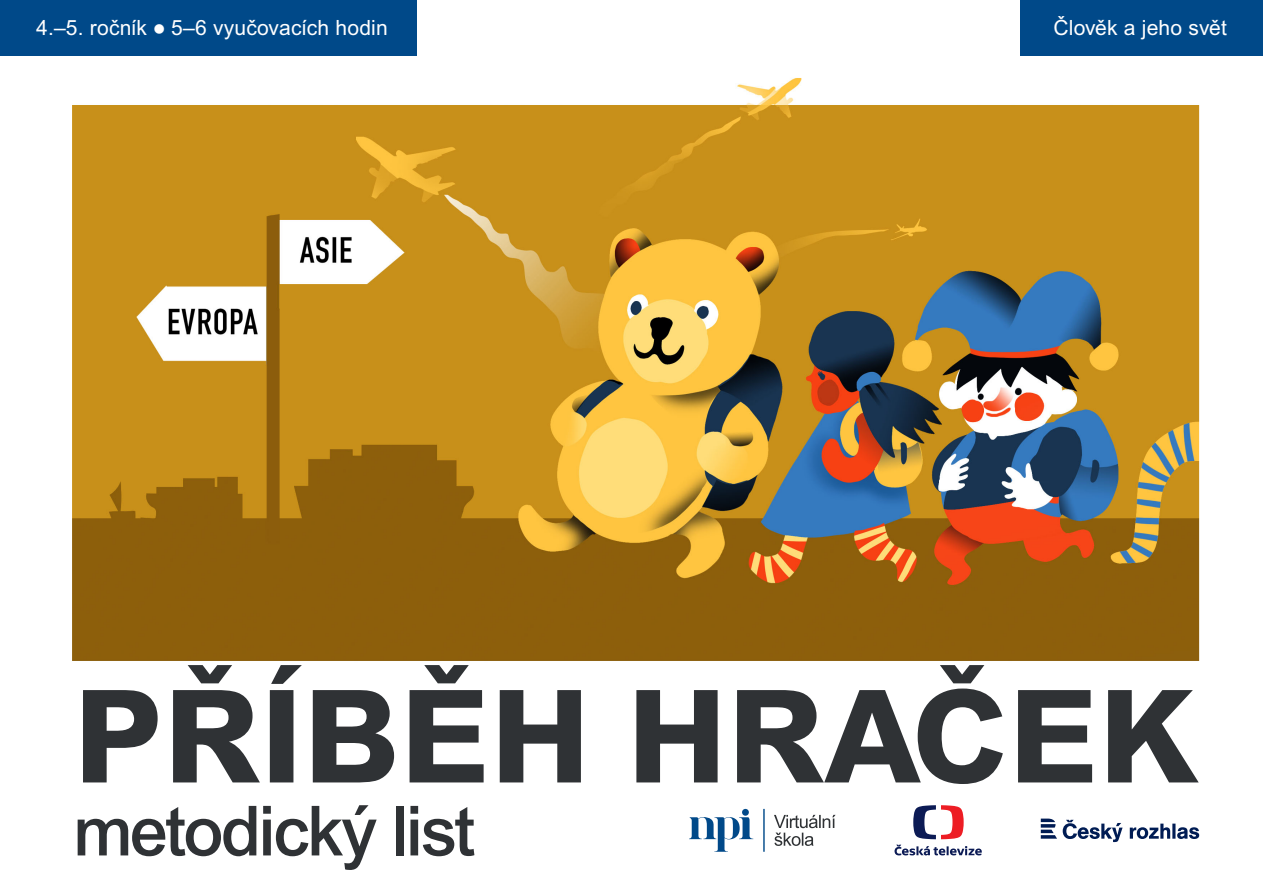
<style>
.page{position:relative;width:1263px;height:893px;background:#fff}
.page>*{position:absolute;margin:0;border:0;box-sizing:border-box;transform-origin:0 0}
.t1{font:800 129px "Arial MT Pro";color:#2f3235}
.t2{font:500 69.15px "Arial MT Pro";letter-spacing:-.04em;color:#2f3235}
.t3{font:21px "Arial MT Pro";letter-spacing:.01em;color:#fff}
</style>
<div class="page">
<img style="left:0;top:55px;width:1263px;height:606px">
<div style="left:0;top:0;width:417px;height:55px;background:#004989"></div>
<div style="left:1020px;top:0;width:243px;height:55px;background:#004989"></div>
<svg style="left:689px;top:809px;width:76px;height:43px"></svg>
<svg style="left:774px;top:815px;width:61px;height:31px"></svg>
<svg style="left:1041px;top:819px;width:16px;height:20px"></svg>
<svg style="left:1063px;top:820px;width:136px;height:22px"></svg>
<svg style="left:913px;top:805px;width:51px;height:34px"></svg>
<svg style="left:894px;top:845px;width:88px;height:10px"></svg>
<p class="t3" style="left:36px;top:16px;width:353px">4.–5. ročník ● 5–6 vyučovacích hodin</p>
<p class="t3" style="left:1053px;top:16px;width:175px">Člověk a jeho svět</p>
<h1 class="t1" style="left:73px;top:659px;width:1127px">PŘÍBĚH HRAČEK</h1>
<h2 class="t2" style="left:73px;top:791px;width:403px">metodický list</h2>
</div>
